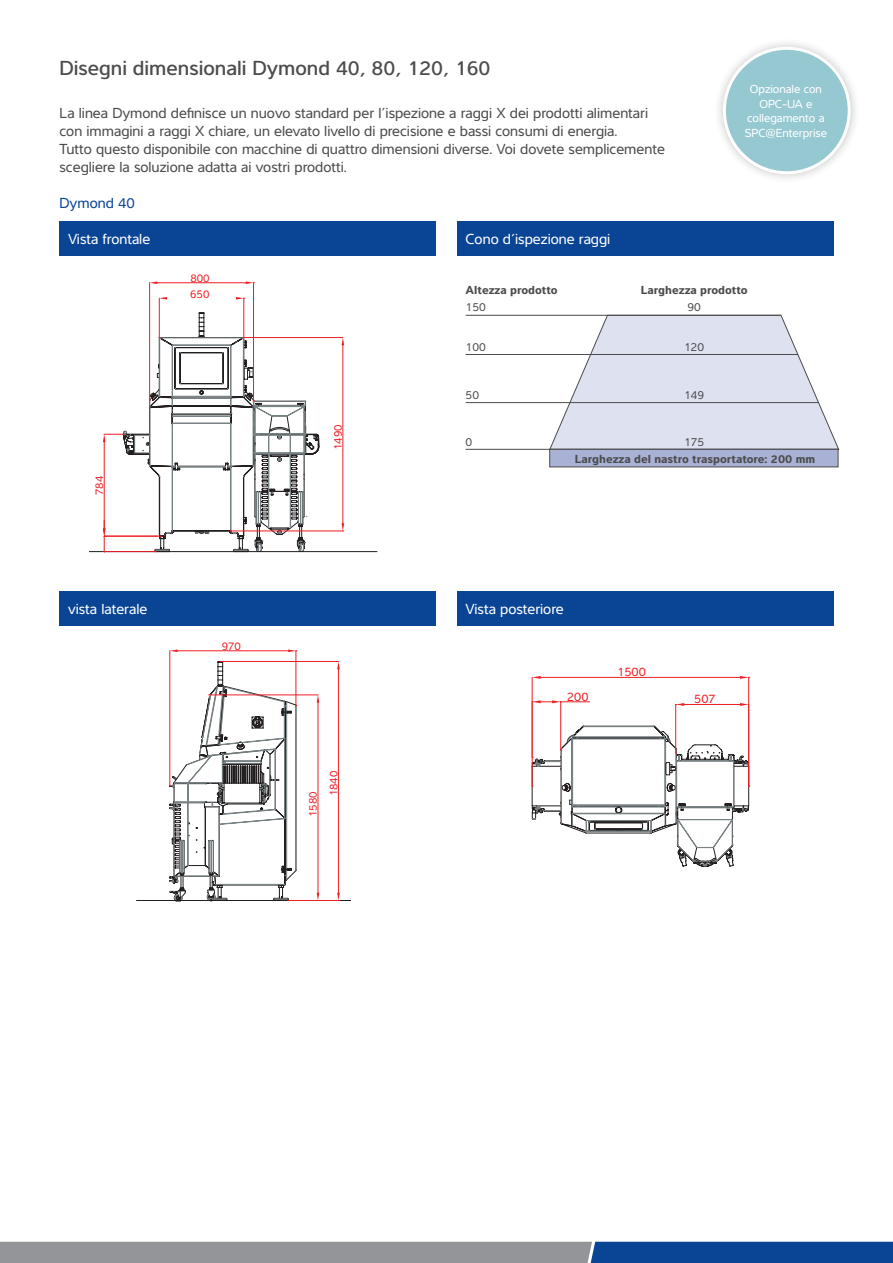
<style>
.page{position:relative;width:893px;height:1263px;background:#fff}
.page>*{position:absolute;margin:0;border:0;box-sizing:border-box;transform-origin:0 0}
.t1{font:500 21px "Interval Pro";color:#4b4c4d}
.t2{font:15px/18px "Interval Pro";color:#4b4c4d}
.t3{font:15px "Interval Pro";color:#fff}
.t4{font:15px "Interval Pro";color:#094594}
.t5{font:12.75px "Interval Pro";color:#ee1d23}
.t6{font:700 12px "Interval Pro";color:#4b4c4d}
.t7{font:12px/14.4px "Interval Pro";color:#fff;text-align:center}
.t8{font:12px "Interval Pro";color:#4b4c4d}
.t9{font:11.4px/20.4px "Interval Pro";color:#ee1d23}
</style>
<div class="page">
<svg style="left:0;top:1242px;width:893px;height:21px;background:#657a97"></svg>
<div style="left:60px;top:221px;width:376px;height:34px;background:#094594"></div>
<div style="left:457px;top:221px;width:376px;height:34px;background:#094594"></div>
<div style="left:60px;top:591px;width:376px;height:34px;background:#094594"></div>
<div style="left:457px;top:591px;width:376px;height:34px;background:#094594"></div>
<svg style="left:549px;top:314px;width:291px;height:136px"></svg>
<hr style="left:466px;top:315px;width:315px;height:1px;background:#4b4c4d">
<hr style="left:466px;top:354px;width:332px;height:1px;background:#4b4c4d">
<hr style="left:466px;top:402px;width:353px;height:1px;background:#4b4c4d">
<hr style="left:466px;top:449px;width:373px;height:1px;background:#4b4c4d">
<div style="left:713px;top:37px;width:147px;height:147px;background:#231f20;opacity:.27"></div>
<div style="left:724px;top:48px;width:125px;height:125px;background:#96c8d2;border-radius:50%"></div>
<div style="left:723px;top:47px;width:128px;height:127px;border:3px solid #fff;border-radius:50%"></div>
<hr style="left:89px;top:551px;width:288px;height:1px;background:#231f20">
<hr style="left:244px;top:337px;width:99px;height:1px;background:#ee1d23">
<hr style="left:230px;top:531px;width:113px;height:1px;background:#ee1d23">
<hr style="left:343px;top:345px;width:1px;height:178px;background:#ee1d23">
<svg style="left:342px;top:338px;width:2px;height:7px"></svg>
<svg style="left:342px;top:523px;width:2px;height:9px"></svg>
<hr style="left:159px;top:298px;width:1px;height:39px;background:#ee1d23">
<hr style="left:243px;top:298px;width:1px;height:39px;background:#ee1d23">
<svg style="left:159px;top:297px;width:8px;height:3px"></svg>
<svg style="left:236px;top:297px;width:9px;height:3px"></svg>
<hr style="left:149px;top:283px;width:1px;height:117px;background:#ee1d23">
<hr style="left:253px;top:283px;width:1px;height:117px;background:#ee1d23">
<hr style="left:157px;top:282px;width:89px;height:1px;background:#ee1d23">
<svg style="left:150px;top:281px;width:7px;height:3px"></svg>
<svg style="left:89px;top:312px;width:231px;height:241px"></svg>
<svg style="left:246px;top:281px;width:9px;height:3px"></svg>
<hr style="left:136px;top:900px;width:215px;height:1px;background:#231f20">
<hr style="left:169px;top:651px;width:1px;height:135px;background:#ee1d23">
<hr style="left:296px;top:651px;width:1px;height:54px;background:#ee1d23">
<hr style="left:178px;top:650px;width:110px;height:1px;background:#ee1d23">
<svg style="left:170px;top:649px;width:8px;height:3px"></svg>
<svg style="left:288px;top:649px;width:9px;height:3px"></svg>
<svg style="left:169px;top:661px;width:171px;height:240px"></svg>
<svg style="left:531px;top:676px;width:219px;height:191px"></svg>
<div style="left:549px;top:449px;width:289px;height:18px;background:#a9b1d5;border:1px solid #4b4c4d"></div>
<h1 class="t1" style="left:60px;top:52px;width:433px">Disegni dimensionali Dymond 40, 80, 120, 160</h1>
<p class="t2" style="left:60px;top:103px;width:607px">La linea Dymond definisce un nuovo standard per l’ispezione a raggi X dei prodotti alimentari con immagini a raggi X chiare, un elevato livello di precisione e bassi consumi di energia.<br>Tutto questo disponibile con macchine di quattro dimensioni diverse. Voi dovete semplicemente scegliere la soluzione adatta ai vostri prodotti.</p>
<p class="t4" style="left:60px;top:191px;width:77px">Dymond 40</p>
<p class="t3" style="left:68px;top:228px;width:84px">Vista frontale</p>
<p class="t3" style="left:466px;top:228px;width:146px">Cono d’ispezione raggi</p>
<p class="t9" style="left:190px;top:267px;width:21px">800</p>
<p class="t7" style="left:745px;top:82px;width:84px">Opzionale con<br>OPC-UA e collegamento a<br>SPC@Enterprise</p>
<p class="t9" style="left:89px;top:495px;width:21px;rotate:-90deg">784</p>
<p class="t9" style="left:190px;top:284px;width:21px">650</p>
<p class="t9" style="left:327px;top:450px;width:27px;rotate:-90deg">1490</p>
<p class="t6" style="left:466px;top:280px;width:94px">Altezza prodotto</p>
<p class="t8" style="left:466px;top:298px;width:22px">150</p>
<p class="t8" style="left:466px;top:338px;width:22px">100</p>
<p class="t8" style="left:466px;top:385px;width:15px">50</p>
<p class="t8" style="left:466px;top:433px;width:8px">0</p>
<p class="t6" style="left:641px;top:280px;width:108px">Larghezza prodotto</p>
<p class="t8" style="left:687px;top:298px;width:15px">90</p>
<p class="t8" style="left:684px;top:338px;width:22px">120</p>
<p class="t8" style="left:684px;top:385px;width:22px">149</p>
<p class="t8" style="left:684px;top:433px;width:22px">175</p>
<p class="t6" style="left:575px;top:449px;width:242px">Larghezza del nastro trasportatore: 200 mm</p>
<p class="t3" style="left:68px;top:597px;width:81px">vista laterale</p>
<p class="t3" style="left:466px;top:597px;width:100px">Vista posteriore</p>
<p class="t9" style="left:222px;top:635px;width:21px">970</p>
<p class="t5" style="left:617px;top:662px;width:30px">1500</p>
<p class="t9" style="left:302px;top:796px;width:27px;text-indent:-21px;rotate:-90deg">1580<br>1840</p>
<p class="t5" style="left:567px;top:687px;width:23px">200</p>
<p class="t5" style="left:694px;top:689px;width:23px">507</p>
</div>
